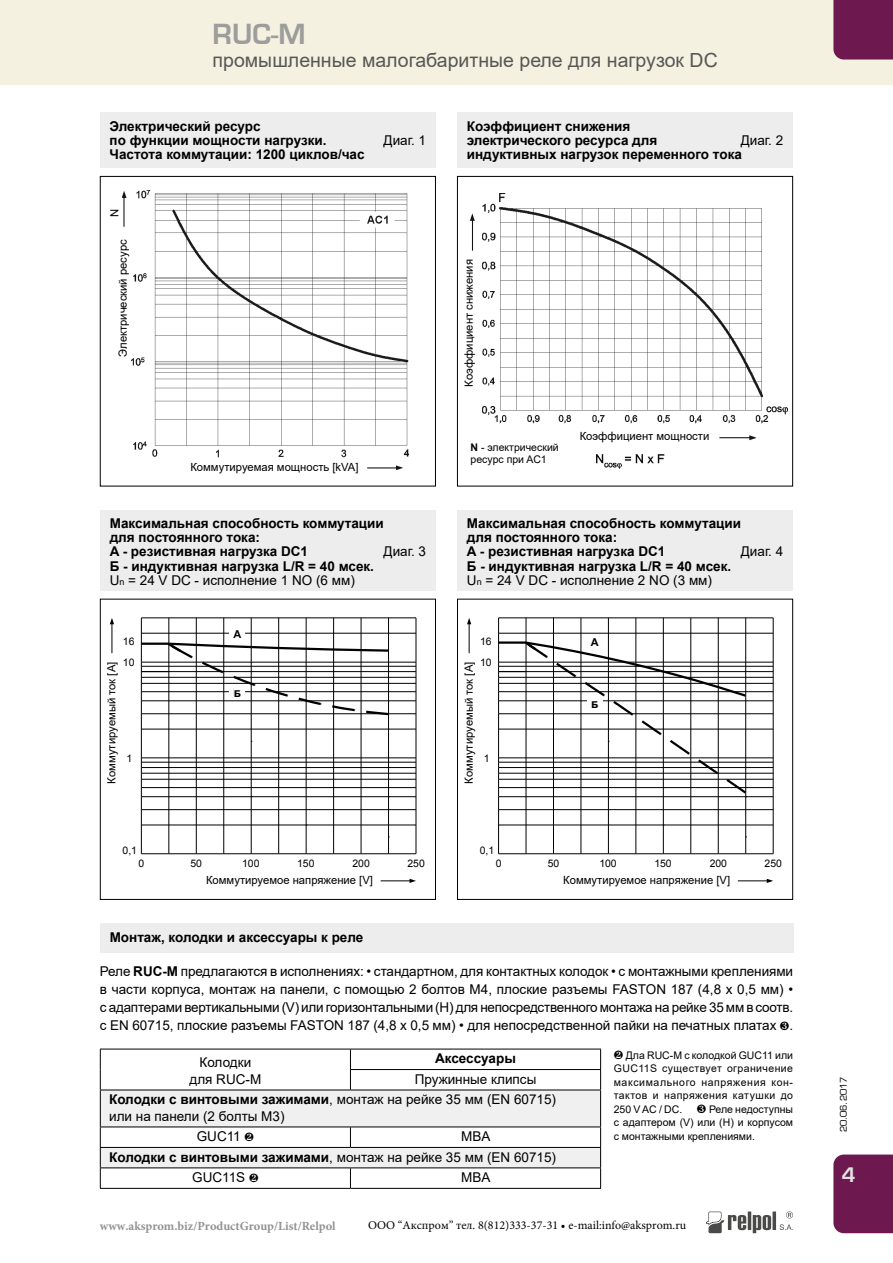
<style>
.page{position:relative;width:893px;height:1263px;background:#fff}
.page>*{position:absolute;margin:0;border:0;box-sizing:border-box;transform-origin:0 0}
.t1{font:700 27px "Euromode";color:#9d9d9c}
.t2{font:19.5px "Arial";color:#575756}
.t3{font:700 19.5px "Euromode";color:#e3e3e3}
.t4{font:13.5px/18px "Arial";color:#000}
.t5{font:700 13.5px/14.2px "Arial";color:#000}
.t6{font:700 12.45px "Minion Pro";color:#929292}
.t7{font:12px "Minion Pro";color:#000}
.t8{font:700 12px "Arial";color:#000}
.t9{font:11.25px "Arial";color:#000}
.t10{font:700 10.95px "Arial";color:#000}
.t11{font:10.5px/13.5px "Arial";color:#000}
.t12{font:10.35px/21px "Arial";color:#000}
.t13{font:9px "Euromode";color:#000}
.s1{font-weight:400}
.s2{font-weight:400;font-size:9px}
.s3{font-weight:700}
</style>
<div class="page">
<svg style="left:706px;top:1211px;width:87px;height:22px"></svg>
<div style="left:0;top:0;width:893px;height:85px;background:#f4f1e0"></div>
<div style="left:100px;top:113px;width:336px;height:55px;background:#ededed"></div>
<div style="left:100px;top:176px;width:336px;height:310px;border:1px solid #000"></div>
<div style="left:457px;top:113px;width:336px;height:55px;background:#ededed"></div>
<div style="left:457px;top:176px;width:336px;height:310px;border:1px solid #000"></div>
<img style="left:122px;top:191px;width:286px;height:279px">
<img style="left:469px;top:194px;width:318px;height:275px">
<div style="left:100px;top:510px;width:336px;height:81px;background:#ededed"></div>
<div style="left:100px;top:599px;width:336px;height:301px;border:1px solid #000"></div>
<div style="left:457px;top:510px;width:336px;height:81px;background:#ededed"></div>
<div style="left:457px;top:599px;width:336px;height:301px;border:1px solid #000"></div>
<hr style="left:416px;top:618px;width:1px;height:236px;background:#000">
<svg style="left:381px;top:879px;width:35px;height:4px"></svg>
<svg style="left:110px;top:618px;width:4px;height:35px"></svg>
<svg style="left:140px;top:618px;width:276px;height:236px"></svg>
<div style="left:234px;top:688px;width:8px;height:9px;background:#fff"></div>
<hr style="left:773px;top:618px;width:1px;height:236px;background:#000">
<svg style="left:738px;top:879px;width:35px;height:4px"></svg>
<svg style="left:467px;top:618px;width:4px;height:35px"></svg>
<svg style="left:498px;top:618px;width:275px;height:236px"></svg>
<div style="left:587px;top:700px;width:16px;height:11px;background:#fff"></div>
<div style="left:591px;top:699px;width:9px;height:9px;background:#fff"></div>
<div style="left:100px;top:923px;width:693px;height:30px;background:#ededed"></div>
<svg style="left:100px;top:1049px;width:501px;height:139px"></svg>
<hr style="left:100px;top:1188px;width:250px;height:1px;background:#000">
<hr style="left:350px;top:1188px;width:251px;height:1px;background:#000">
<div style="left:833px;top:1154px;width:60px;height:79px;background:#6e1850"></div>
<div style="left:833px;top:0;width:60px;height:60px;background:#6e1850"></div>
<h1 class="t1" style="left:213px;top:18px;width:95px">RUC-M</h1>
<h2 class="t2" style="left:213px;top:46px;width:507px">промышленные малогабаритные реле для нагрузок DC</h2>
<p class="t5" style="left:110px;top:119px;width:218px">Электрический ресурс<br>по функции мощности нагрузки.</p>
<p class="t5" style="left:110px;top:147px;width:256px">Частота коммутации: 1200 циклов/час</p>
<p class="t9" style="left:107px;top:216px;width:10px;rotate:-90deg">N</p>
<p class="t9" style="left:115px;top:357px;width:119px;rotate:-90deg">Электрический ресурс</p>
<p class="t4" style="left:384px;top:131px;width:44px">Диаг. 1</p>
<p class="t9" style="left:190px;top:459px;width:170px">Коммутируемая мощность [kVA]</p>
<p class="t5" style="left:110px;top:516px;width:276px">Максимальная способность коммутации для постоянного тока:<br>A - резистивная нагрузка DC1</p>
<p class="t4" style="left:384px;top:542px;width:44px">Диаг. 3</p>
<p class="t5" style="left:110px;top:559px;width:266px">Б - индуктивная нагрузка L/R = 40 мсек.<br><span class="s1">U</span><span class="s2">n</span> <span class="s1">= 24 V DC - исполнение 1 NO (6 мм)</span></p>
<p class="t12" style="left:123px;top:630px;width:13px">16<br>10</p>
<p class="t9" style="left:104px;top:783px;width:123px;rotate:-90deg">Коммутируемый ток [A]</p>
<p class="t12" style="left:127px;top:747px;width:7px">1</p>
<p class="t12" style="left:123px;top:840px;width:16px">0,1</p>
<p class="t10" style="left:233px;top:626px;width:9px">A</p>
<p class="t10" style="left:233px;top:685px;width:9px">B</p>
<p class="t8" style="left:234px;top:684px;width:9px">б</p>
<p class="t12" style="left:138px;top:853px;width:7px">0</p>
<p class="t12" style="left:190px;top:853px;width:13px">50</p>
<p class="t12" style="left:242px;top:853px;width:19px">100</p>
<p class="t12" style="left:297px;top:853px;width:19px">150</p>
<p class="t12" style="left:352px;top:853px;width:19px">200</p>
<p class="t12" style="left:407px;top:853px;width:19px">250</p>
<p class="t9" style="left:206px;top:873px;width:168px">Коммутируемое напряжение [V]</p>
<p class="t5" style="left:110px;top:930px;width:255px">Mонтаж, колодки и аксессуары к реле</p>
<p class="t5" style="left:467px;top:119px;width:192px">Коэффициент снижения электрического ресурса для</p>
<p class="t4" style="left:741px;top:131px;width:44px">Диаг. 2</p>
<p class="t5" style="left:467px;top:147px;width:277px">индуктивных нагрузок переменного тока</p>
<p class="t9" style="left:461px;top:387px;width:129px;rotate:-90deg">Коэффициент снижения</p>
<p class="t11" style="left:471px;top:440px;width:90px;line-height:12.6px"><span class="s3">N</span> - электрический ресурс при AC1</p>
<p class="t9" style="left:580px;top:428px;width:131px">Коэффициент мощности</p>
<p class="t5" style="left:467px;top:516px;width:276px">Максимальная способность коммутации для постоянного тока:<br>A - резистивная нагрузка DC1</p>
<p class="t4" style="left:741px;top:542px;width:44px">Диаг. 4</p>
<p class="t5" style="left:467px;top:559px;width:266px">Б - индуктивная нагрузка L/R = 40 мсек.<br><span class="s1">U</span><span class="s2">n</span> <span class="s1">= 24 V DC - исполнение 2 NO (3 мм)</span></p>
<p class="t12" style="left:480px;top:630px;width:13px">16<br>10</p>
<p class="t10" style="left:591px;top:635px;width:9px">A</p>
<p class="t10" style="left:591px;top:696px;width:9px">B</p>
<p class="t9" style="left:461px;top:783px;width:123px;rotate:-90deg">Коммутируемый ток [A]</p>
<p class="t8" style="left:591px;top:696px;width:9px">б</p>
<p class="t12" style="left:484px;top:747px;width:7px">1</p>
<p class="t12" style="left:480px;top:840px;width:16px">0,1</p>
<p class="t12" style="left:496px;top:853px;width:7px">0</p>
<p class="t12" style="left:548px;top:853px;width:13px">50</p>
<p class="t12" style="left:599px;top:853px;width:19px">100</p>
<p class="t12" style="left:654px;top:853px;width:19px">150</p>
<p class="t12" style="left:710px;top:853px;width:19px">200</p>
<p class="t12" style="left:765px;top:853px;width:19px">250</p>
<p class="t9" style="left:563px;top:873px;width:168px">Коммутируемое напряжение [V]</p>
<p class="t4" style="left:100px;top:962px;width:695px;text-align:justify">Реле <span class="s3">RUC-M</span> предлагаются в исполнениях: • стандартном, для контактных колодок • с монтажными креплениями в части корпуса, монтаж на панели, с помощью 2 болтов M4, плоские разъемы FASTON 187 (4,8 x 0,5 мм) • с адаптерами вертикальными (V) или горизонтальными (H) для непосредственного монтажа на рейке 35 мм в соотв. с EN 60715, плоские разъемы FASTON 187 (4,8 x 0,5 мм) • для непосредственной пайки на печатных платах ❸.</p>
<p class="t11" style="left:614px;top:1048px;width:181px;text-align:justify">❷ Дла RUC-M с колодкой GUC11 или GUC11S существует ограничение максимального напряжения кон&shy;тактов и напряжения катушки до 250 V AC / DC. ❸ Реле недоступны с адаптером (V) или (H) и корпусом с монтажными креплениями.</p>
<p class="t4" style="left:189px;top:1054px;width:73px;line-height:16.5px;text-align:center">Колодки для RUC-M</p>
<p class="t5" style="left:435px;top:1051px;width:82px">Аксессуары</p>
<p class="t4" style="left:109px;top:1068px;width:448px;line-height:20.4px;text-indent:306px">Пружинные клипсы<br><span class="s3">Колодки с винтовыми зажимами</span>, монтаж на рейке 35 мм (EN 60715)</p>
<p class="t4" style="left:197px;top:1105px;width:89px;line-height:20.4px;text-indent:-88px">или на панели (2 болты M3)<br>GUC11 ❷</p>
<p class="t13" style="left:838px;top:1132px;width:57px;rotate:-90deg">20.06.2017</p>
<p class="t4" style="left:461px;top:1127px;width:31px">MBA</p>
<p class="t4" style="left:109px;top:1148px;width:448px"><span class="s3">Колодки с винтовыми зажимами</span>, монтаж на рейке 35 мм (EN 60715)</p>
<p class="t4" style="left:192px;top:1168px;width:68px">GUC11S ❷</p>
<p class="t4" style="left:461px;top:1168px;width:31px">MBA</p>
<h2 class="t3" style="left:842px;top:1163px;width:15px">4</h2>
<p class="t6" style="left:100px;top:1217px;width:237px">www.aksprom.biz/ProductGroup/List/Relpol</p>
<p class="t7" style="left:368px;top:1217px;width:319px">ООО “Акспром” тел. 8(812)333-37-31 • e-mail:info@aksprom.ru</p>
</div>
